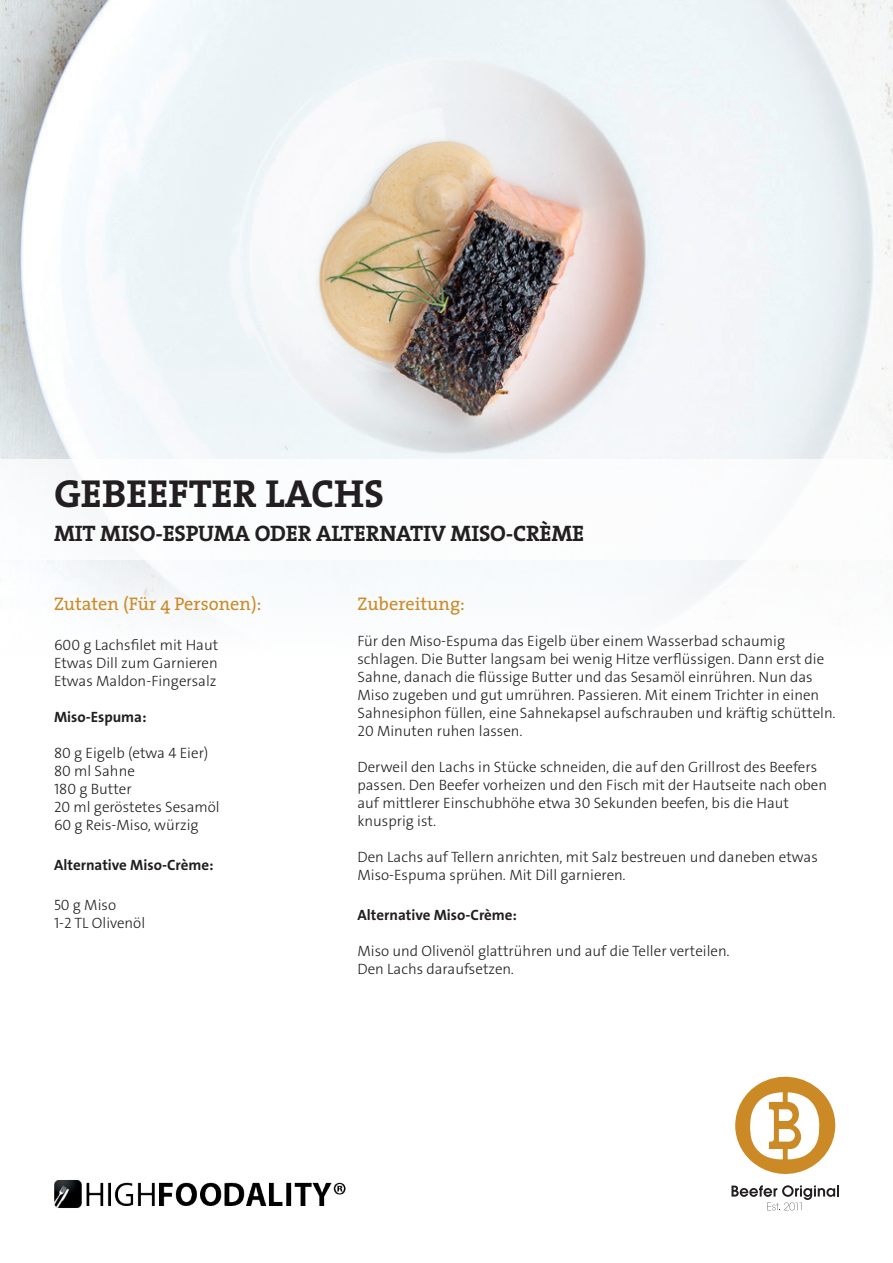
<style>
.page{position:relative;width:893px;height:1263px;background:#fff}
.page>*{position:absolute;margin:0;border:0;box-sizing:border-box;transform-origin:0 0}
.t1{font:700 39.3px "The Serif";color:#231f20}
.t2{font:700 22.5px "The Serif";letter-spacing:-.01em;color:#231f20}
.t3{font:18.3px "The Serif";color:#cc8a27}
.t4{font:300 15px/18px "The Sans Os F";color:#231f20}
.t5{font:700 15px "The Sans Os F";color:#231f20}
</style>
<div class="page">
<img style="left:0;top:0;width:893px;height:627px">
<div style="left:0;top:459px;width:893px;height:100px;background:#fff"></div>
<svg style="left:731px;top:1185px;width:108px;height:25px"></svg>
<svg style="left:735px;top:1077px;width:101px;height:97px"></svg>
<img style="left:54px;top:1180px;width:292px;height:28px">
<h1 class="t1" style="left:54px;top:461px;width:332px">GEBEEFTER LACHS</h1>
<h2 class="t2" style="left:54px;top:515px;width:532px">MIT MISO-ESPUMA ODER ALTERNATIV MISO-CRÈME</h2>
<p class="t3" style="left:54px;top:588px;width:209px">Zutaten (Für 4 Personen):</p>
<p class="t4" style="left:54px;top:636px;width:166px;text-align:justify">600 g Lachsfilet mit Haut Etwas Dill zum Garnieren Etwas Maldon-Fingersalz</p>
<p class="t5" style="left:54px;top:707px;width:94px">Miso-Espuma:</p>
<p class="t4" style="left:54px;top:744px;width:167px">80 g Eigelb (etwa 4 Eier)<br>80 ml Sahne<br>180 g Butter<br>20 ml geröstetes Sesamöl<br>60 g Reis-Miso, würzig</p>
<p class="t5" style="left:54px;top:855px;width:161px">Alternative Miso-Crème:</p>
<p class="t4" style="left:54px;top:896px;width:93px">50 g Miso<br>1-2 TL Olivenöl</p>
<p class="t3" style="left:357px;top:588px;width:109px">Zubereitung:</p>
<p class="t4" style="left:357px;top:632px;width:480px">Für den Miso-Espuma das Eigelb über einem Wasserbad schaumig schlagen. Die Butter langsam bei wenig Hitze verflüssigen. Dann erst die Sahne, danach die flüssige Butter und das Sesamöl einrühren. Nun das Miso zugeben und gut umrühren. Passieren. Mit einem Trichter in einen Sahnesiphon füllen, eine Sahnekapsel aufschrauben und kräftig schütteln.<br>20 Minuten ruhen lassen.</p>
<p class="t4" style="left:357px;top:758px;width:471px">Derweil den Lachs in Stücke schneiden, die auf den Grillrost des Beefers passen. Den Beefer vorheizen und den Fisch mit der Hautseite nach oben auf mittlerer Einschubhöhe etwa 30 Sekunden beefen, bis die Haut knusprig ist.</p>
<p class="t4" style="left:357px;top:848px;width:462px">Den Lachs auf Tellern anrichten, mit Salz bestreuen und daneben etwas<br>Miso-Espuma sprühen. Mit Dill garnieren.</p>
<p class="t5" style="left:357px;top:905px;width:161px">Alternative Miso-Crème:</p>
<p class="t4" style="left:357px;top:942px;width:374px">Miso und Olivenöl glattrühren und auf die Teller verteilen.<br>Den Lachs daraufsetzen.</p>
</div>
